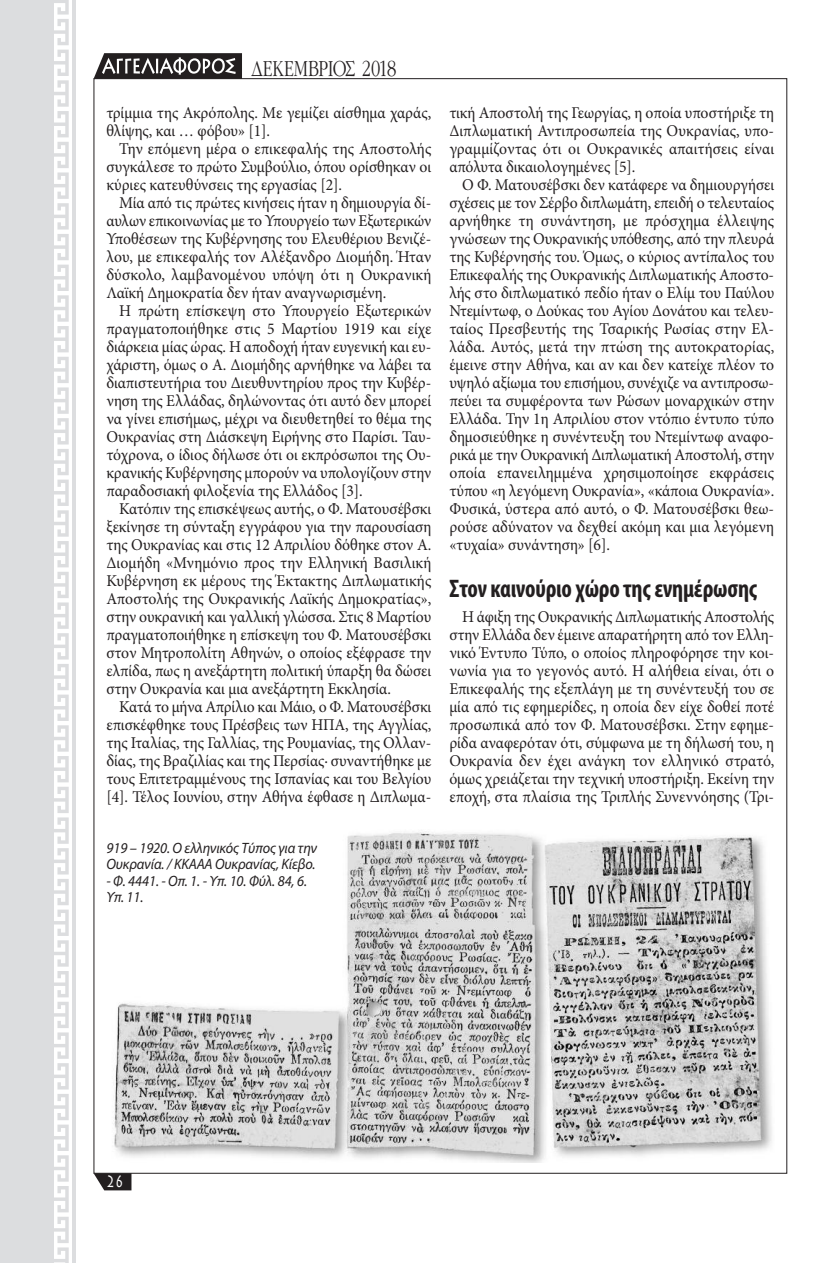
<style>
.page{position:relative;width:838px;height:1263px;background:#fff}
.page>*{position:absolute;margin:0;border:0;box-sizing:border-box;transform-origin:0 0}
.t1{font:700 condensed 25.5px "Myriad Pro";letter-spacing:-.01em;color:#231f20;scale:.95 1}
.t2{font:23.7px "Art Garamond H Light";color:#231f20;scale:.75 1}
.t3{font:16.5px/18px "Minion Pro";color:#231f20;text-align:justify;scale:.95 1}
.t4{font:16.5px "Lithos Pro";color:#fff;scale:.74 1}
.t5{font:italic 15px/16.5px "Myriad Pro";letter-spacing:-.005em;color:#231f20;scale:.95 1}
.s1{font-size:24px}
</style>
<div class="page">
<div style="left:0;top:0;width:52px;height:1263px;background:#dcdddf"></div>
<svg style="left:94px;top:1173px;width:37px;height:17px"></svg>
<svg style="left:94px;top:53px;width:148px;height:26px"></svg>
<hr style="left:72px;top:0;width:4px;height:1263px;background:#dcdddf">
<svg style="left:52px;top:0;width:17px;height:1263px"></svg>
<img style="left:114px;top:831px;width:658px;height:332px">
<h2 class="t2" style="left:251px;top:58px;width:194px">δεκεμβριοσ <span class="s1">2018</span></h2>
<p class="t3" style="left:106px;top:105px;width:343px">τρίμμια της Ακρόπολης. Με γεμίζει αίσθημα χαράς, θλίψης, και … φόβου» [1].</p>
<p class="t3" style="left:106px;top:141px;width:343px;text-indent:13px">Την επόμενη μέρα ο επικεφαλής της Αποστολής συγκάλεσε το πρώτο Συμβούλιο, όπου ορίσθηκαν οι κύριες κατευθύνσεις της εργασίας [2].</p>
<p class="t3" style="left:106px;top:195px;width:343px;text-indent:13px">Μία από τις πρώτες κινήσεις ήταν η δημιουργία δί&shy;αυλων επικοινωνίας με το Υπουργείο των Εξωτερικών Υποθέσεων της Κυβέρνησης του Ελευθέριου Βενιζέ&shy;λου, με επικεφαλής τον Αλέξανδρο Διομήδη. Ήταν δύσκολο, λαμβανομένου υπόψη ότι η Ουκρανική Λαϊκή Δημοκρατία δεν ήταν αναγνωρισμένη.</p>
<p class="t3" style="left:106px;top:303px;width:343px;text-indent:13px">Η πρώτη επίσκεψη στο Υπουργείο Εξωτερικών πραγματοποιήθηκε στις 5 Μαρτίου 1919 και είχε διάρκεια μίας ώρας. Η αποδοχή ήταν ευγενική και ευ&shy;χάριστη, όμως ο Α. Διομήδης αρνήθηκε να λάβει τα διαπιστευτήρια του Διευθυντηρίου προς την Κυβέρ&shy;νηση της Ελλάδας, δηλώνοντας ότι αυτό δεν μπορεί να γίνει επισήμως, μέχρι να διευθετηθεί το θέμα της Ουκρανίας στη Διάσκεψη Ειρήνης στο Παρίσι. Ταυ&shy;τόχρονα, ο ίδιος δήλωσε ότι οι εκπρόσωποι της Ου&shy;κρανικής Κυβέρνησης μπορούν να υπολογίζουν στην παραδοσιακή φιλοξενία της Ελλάδος [3].</p>
<p class="t3" style="left:106px;top:501px;width:343px;text-indent:13px">Κατόπιν της επισκέψεως αυτής, ο Φ. Ματουσέβσκι ξεκίνησε τη σύνταξη εγγράφου για την παρουσίαση της Ουκρανίας και στις 12 Απριλίου δόθηκε στον Α.<br>Διομήδη «Μνημόνιο προς την Ελληνική Βασιλική Κυβέρνηση εκ μέρους της Έκτακτης Διπλωματικής Αποστολής της Ουκρανικής Λαϊκής Δημοκρατίας», στην ουκρανική και γαλλική γλώσσα. Στις 8 Μαρτίου πραγματοποιήθηκε η επίσκεψη του Φ. Ματουσέβσκι στον Μητροπολίτη Αθηνών, ο οποίος εξέφρασε την ελπίδα, πως η ανεξάρτητη πολιτική ύπαρξη θα δώσει στην Ουκρανία και μια ανεξάρτητη Εκκλησία.</p>
<p class="t3" style="left:106px;top:699px;width:343px;text-indent:13px">Κατά το μήνα Απρίλιο και Μάιο, ο Φ. Ματουσέβσκι επισκέφθηκε τους Πρέσβεις των ΗΠΑ, της Αγγλίας, της Ιταλίας, της Γαλλίας, της Ρουμανίας, της Ολλαν&shy;δίας, της Βραζιλίας και της Περσίας∙ συναντήθηκε με τους Επιτετραμμένους της Ισπανίας και του Βελγίου [4]. Τέλος Ιουνίου, στην Αθήνα έφθασε η Διπλωμα-</p>
<p class="t5" style="left:106px;top:840px;width:223px">919 – 1920. Ο ελληνικός Τύπος για την<br>Ουκρανία. / ΚΚΑΑΑ Ουκρανίας, Κίεβο.</p>
<p class="t5" style="left:106px;top:873px;width:213px">- Φ. 4441. - Οπ. 1. - Υπ. 10. Φύλ. 84, 6.<br>Υπ. 11.</p>
<p class="t3" style="left:449px;top:105px;width:343px">τική Αποστολή της Γεωργίας, η οποία υποστήριξε τη Διπλωματική Αντιπροσωπεία της Ουκρανίας, υπο&shy;γραμμίζοντας ότι οι Ουκρανικές απαιτήσεις είναι απόλυτα δικαιολογημένες [5].</p>
<p class="t3" style="left:449px;top:177px;width:343px;text-indent:13px">Ο Φ. Ματουσέβσκι δεν κατάφερε να δημιουργήσει σχέσεις με τον Σέρβο διπλωμάτη, επειδή ο τελευταίος αρνήθηκε τη συνάντηση, με πρόσχημα έλλειψης γνώσεων της Ουκρανικής υπόθεσης, από την πλευρά της Κυβέρνησής του. Όμως, ο κύριος αντίπαλος του Επικεφαλής της Ουκρανικής Διπλωματικής Αποστο&shy;λής στο διπλωματικό πεδίο ήταν ο Ελίμ του Παύλου Ντεμίντωφ, ο Δούκας του Αγίου Δονάτου και τελευ&shy;ταίος Πρεσβευτής της Τσαρικής Ρωσίας στην Ελ&shy;λάδα. Αυτός, μετά την πτώση της αυτοκρατορίας, έμεινε στην Αθήνα, και αν και δεν κατείχε πλέον το υψηλό αξίωμα του επισήμου, συνέχιζε να αντιπροσω&shy;πεύει τα συμφέροντα των Ρώσων μοναρχικών στην Ελλάδα. Την 1η Απριλίου στον ντόπιο έντυπο τύπο δημοσιεύθηκε η συνέντευξη του Ντεμίντωφ αναφο&shy;ρικά με την Ουκρανική Διπλωματική Αποστολή, στην οποία επανειλημμένα χρησιμοποίησε εκφράσεις τύπου «η λεγόμενη Ουκρανία», «κάποια Ουκρανία».<br>Φυσικά, ύστερα από αυτό, ο Φ. Ματουσέβσκι θεω&shy;ρούσε αδύνατον να δεχθεί ακόμη και μια λεγόμενη «τυχαία» συνάντηση» [6].</p>
<h1 class="t1" style="left:449px;top:579px;width:325px">στον καινούριο χώρο τηςενημέρωσης</h1>
<p class="t3" style="left:449px;top:609px;width:343px;text-indent:13px">Η άφιξη της Ουκρανικής Διπλωματικής Αποστολής στην Ελλάδα δεν έμεινε απαρατήρητη από τον Ελλη&shy;νικό Έντυπο Τύπο, ο οποίος πληροφόρησε την κοι&shy;νωνία για το γεγονός αυτό. Η αλήθεια είναι, ότι ο Επικεφαλής της εξεπλάγη με τη συνέντευξή του σε μία από τις εφημερίδες, η οποία δεν είχε δοθεί ποτέ προσωπικά από τον Φ. Ματουσέβσκι. Στην εφημε&shy;ρίδα αναφερόταν ότι, σύμφωνα με τη δήλωσή του, η Ουκρανία δεν έχει ανάγκη τον ελληνικό στρατό, όμως χρειάζεται την τεχνική υποστήριξη. Εκείνη την εποχή, στα πλαίσια της Τριπλής Συνεννόησης (Τρι-</p>
<p class="t4" style="left:106px;top:1172px;width:25px">26</p>
</div>
